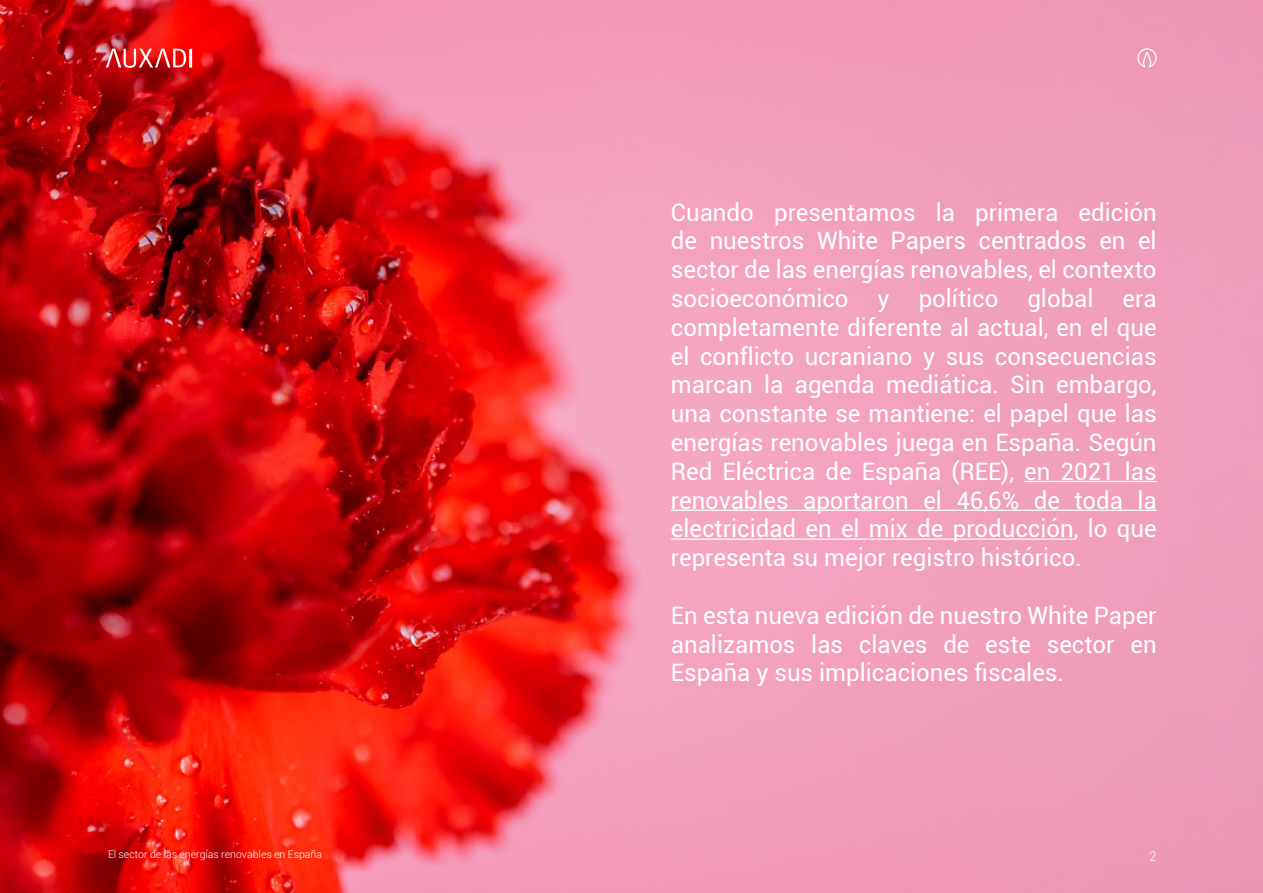
<style>
.page{position:relative;width:1263px;height:893px;background:#fff}
.page>*{position:absolute;margin:0;border:0;box-sizing:border-box;transform-origin:0 0}
.t1{font:24px/28.8px "Roboto";color:#fff;text-align:justify}
.t2{font:300 13.5px "Roboto";color:#fff}
.t3{font:300 10.5px "Roboto";color:#fff}
</style>
<div class="page">
<img style="left:0;top:0;width:1263px;height:893px">
<hr style="left:1024px;top:481px;width:133px;height:1px;background:#fff">
<hr style="left:671px;top:510px;width:486px;height:1px;background:#fff">
<hr style="left:671px;top:538px;width:403px;height:2px;background:#fff">
<svg style="left:1137px;top:48px;width:20px;height:20px"></svg>
<svg style="left:106px;top:49px;width:80px;height:19px"></svg>
<hr style="left:189px;top:49px;width:3px;height:18px;background:#fff">
<p class="t1" style="left:671px;top:197px;width:487px">Cuando presentamos la primera edición de nuestros White Papers centrados en el sector de las energías renovables, el contexto socioeconómico y político global era completamente diferente al actual, en el que el conflicto ucraniano y sus consecuencias marcan la agenda mediática. Sin embargo, una constante se mantiene: el papel que las energías renovables juega en España. Según Red Eléctrica de España (REE), en 2021 las renovables aportaron el 46,6% de toda la electricidad en el mix de producción, lo que representa su mejor registro histórico.</p>
<p class="t1" style="left:671px;top:600px;width:487px">En esta nueva edición de nuestro White Paper analizamos las claves de este sector en España y sus implicaciones fiscales.</p>
<p class="t3" style="left:108px;top:847px;width:216px">El sector de las energías renovables en España</p>
<p class="t2" style="left:1149px;top:846px;width:9px">2</p>
</div>
